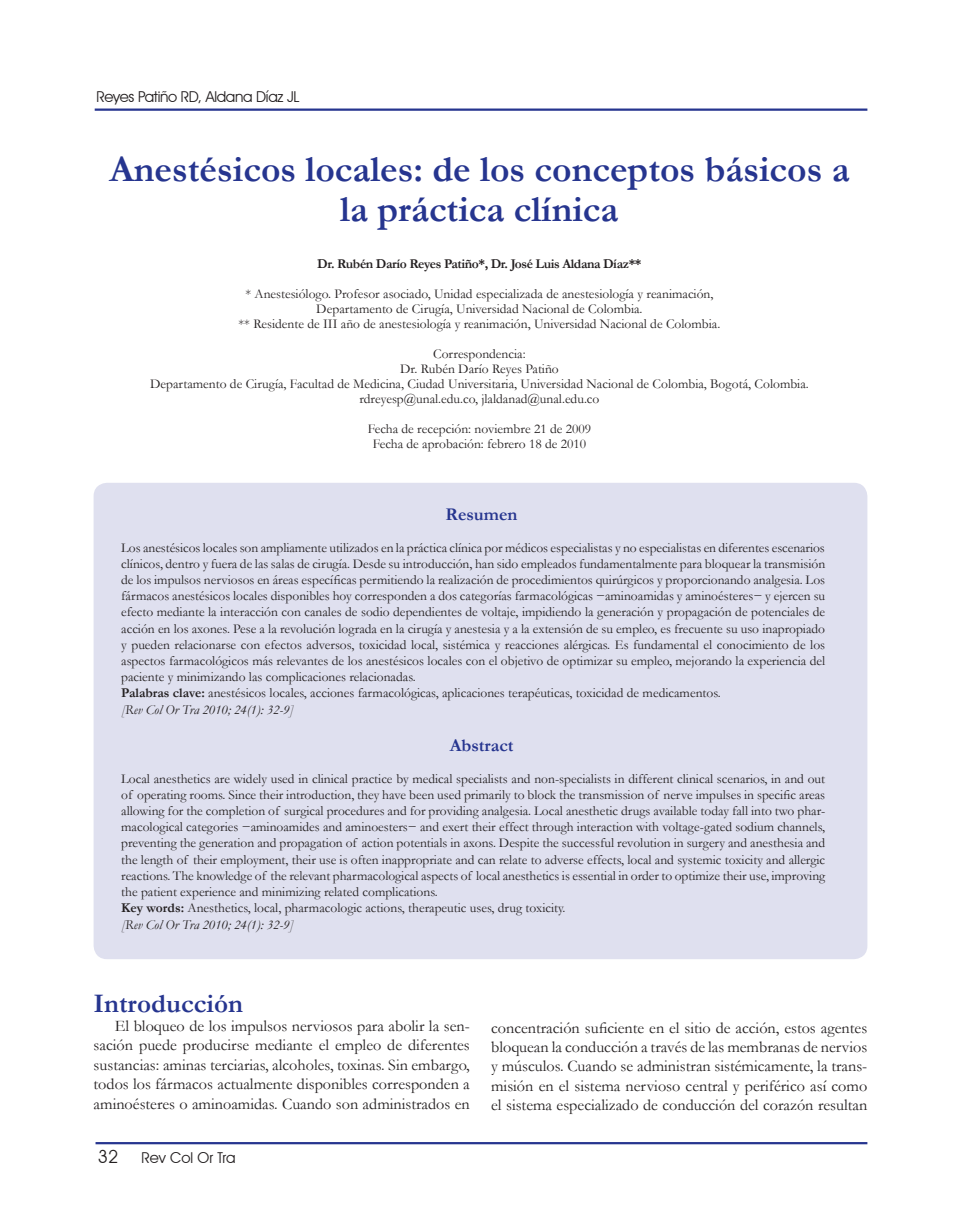
<style>
.page{position:relative;width:961px;height:1231px;background:#fff}
.page>*{position:absolute;margin:0;border:0;box-sizing:border-box;transform-origin:0 0}
.t1{font:700 37.5px/40.5px "Garamond";color:#26358f;text-align:center}
.t2{font:700 27px "Garamond";color:#26358f}
.t3{font:700 18px "Garamond";color:#26358f}
.t4{font:18px "Avant Garde IT Cby BT";color:#231f20}
.t5{font:16.2px/19.5px "Garamond";color:#231f20;text-align:justify}
.t6{font:15px "Avant Garde IT Cby BT";letter-spacing:-.02em;color:#231f20}
.t7{font:15px "Avant Garde IT Cby BT";color:#231f20}
.t8{font:13.5px/16.2px "Garamond";color:#231f20;text-align:center}
.t9{font:700 13.5px "Garamond";letter-spacing:-.03em;color:#231f20}
.s1{font-weight:700}
.s2{font-style:italic}
</style>
<div class="page">
<hr style="left:95px;top:1142px;width:772px;height:2px;background:#26358f">
<hr style="left:95px;top:108px;width:772px;height:3px;background:#26358f">
<div style="left:94px;top:483px;width:773px;height:476px;background:#dfe0ef;border-radius:14px"></div>
<p class="t6" style="left:97px;top:87px;width:205px">Reyes Patiño RD, Aldana Díaz JL</p>
<h1 class="t1" style="left:109px;top:149px;width:741px">Anestésicos locales: de los conceptos básicos a la práctica clínica</h1>
<p class="t9" style="left:317px;top:254px;width:326px">Dr. Rubén Darío Reyes Patiño*, Dr. José Luis Aldana Díaz**</p>
<p class="t8" style="left:238px;top:286px;width:483px;line-height:15px">* Anestesiólogo. Profesor asociado, Unidad especializada de anestesiología y reanimación,<br>Departamento de Cirugía, Universidad Nacional de Colombia.<br>** Residente de III año de anestesiología y reanimación, Universidad Nacional de Colombia.</p>
<p class="t8" style="left:150px;top:346px;width:660px;line-height:15px">Correspondencia:<br>Dr. Rubén Darío Reyes Patiño<br>Departamento de Cirugía, Facultad de Medicina, Ciudad Universitaria, Universidad Nacional de Colombia, Bogotá, Colombia. rdreyesp@unal.edu.co, jlaldanad@unal.edu.co</p>
<p class="t8" style="left:368px;top:421px;width:225px;line-height:15px">Fecha de recepción: noviembre 21 de 2009<br>Fecha de aprobación: febrero 18 de 2010</p>
<h3 class="t3" style="left:445px;top:502px;width:73px">Resumen</h3>
<p class="t8" style="left:121px;top:539px;width:705px;text-align:left">Los anestésicos locales son ampliamente utilizados en la práctica clínica por médicos especialistas y no especialistas en diferentes escenarios clínicos, dentro y fuera de las salas de cirugía. Desde su introducción, han sido empleados fundamentalmente para bloquear la transmisión de los impulsos nerviosos en áreas específicas permitiendo la realización de procedimientos quirúrgicos y proporcionando analgesia. Los fármacos anestésicos locales disponibles hoy corresponden a dos categorías farmacológicas −aminoamidas y aminoésteres− y ejercen su efecto mediante la interacción con canales de sodio dependientes de voltaje, impidiendo la generación y propagación de potenciales de acción en los axones. Pese a la revolución lograda en la cirugía y anestesia y a la extensión de su empleo, es frecuente su uso inapropiado y pueden relacionarse con efectos adversos, toxicidad local, sistémica y reacciones alérgicas. Es fundamental el conocimiento de los aspectos farmacológicos más relevantes de los anestésicos locales con el objetivo de optimizar su empleo, mejorando la experiencia del paciente y minimizando las complicaciones relacionadas.<br><span class="s1">Palabras clave:</span> anestésicos locales, acciones farmacológicas, aplicaciones terapéuticas, toxicidad de medicamentos.<br><span class="s2">[Rev Col Or Tra 2010; 24(1): 32-9]</span></p>
<h3 class="t3" style="left:449px;top:733px;width:65px">Abstract</h3>
<p class="t8" style="left:121px;top:770px;width:705px;text-align:left">Local anesthetics are widely used in clinical practice by medical specialists and non-specialists in different clinical scenarios, in and out of operating rooms. Since their introduction, they have been used primarily to block the transmission of nerve impulses in specific areas allowing for the completion of surgical procedures and for providing analgesia. Local anesthetic drugs available today fall into two phar&shy;macological categories −aminoamides and aminoesters− and exert their effect through interaction with voltage-gated sodium channels, preventing the generation and propagation of action potentials in axons. Despite the successful revolution in surgery and anesthesia and the length of their employment, their use is often inappropriate and can relate to adverse effects, local and systemic toxicity and allergic reactions. The knowledge of the relevant pharmacological aspects of local anesthetics is essential in order to optimize their use, improving the patient experience and minimizing related complications.<br><span class="s1">Key words:</span> Anesthetics, local, pharmacologic actions, therapeutic uses, drug toxicity.<br><span class="s2">[Rev Col Or Tra 2010; 24(1): 32-9]</span></p>
<h2 class="t2" style="left:94px;top:984px;width:151px">Introducción</h2>
<p class="t5" style="left:94px;top:1015px;width:378px;text-indent:21px">El bloqueo de los impulsos nerviosos para abolir la sen&shy;sación puede producirse mediante el empleo de diferentes sustancias: aminas terciarias, alcoholes, toxinas. Sin embargo, todos los fármacos actualmente disponibles corresponden a aminoésteres o aminoamidas. Cuando son administrados en</p>
<p class="t5" style="left:491px;top:1017px;width:378px">concentración suficiente en el sitio de acción, estos agentes bloquean la conducción a través de las membranas de nervios y músculos. Cuando se administran sistémicamente, la trans&shy;misión en el sistema nervioso central y periférico así como el sistema especializado de conducción del corazón resultan</p>
<h3 class="t4" style="left:98px;top:1146px;width:22px">32</h3>
<p class="t7" style="left:142px;top:1148px;width:96px">Rev Col Or Tra</p>
</div>
